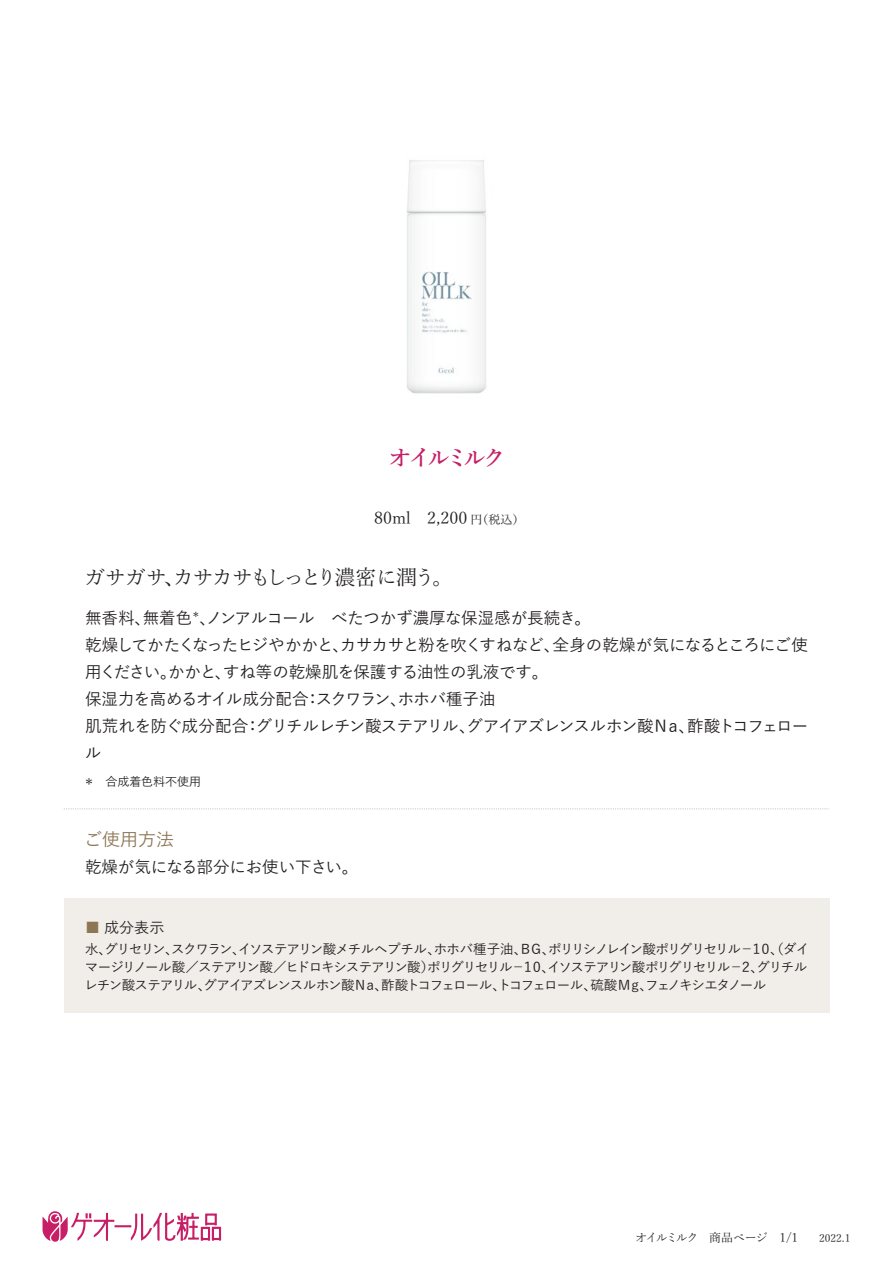
<style>
.page{position:relative;width:893px;height:1263px;background:#fff}
.page>*{position:absolute;margin:0;border:0;box-sizing:border-box;transform-origin:0 0}
.t1{font:600 22.5px "Yu Mincho";letter-spacing:-.16em;color:#c71e66}
.t2{font:21px "Yu Mincho";letter-spacing:-.065em;color:#231f20}
.t3{font:500 18px "Yu Gothic";color:#8d7654}
.t4{font:500 16.5px/27px "Yu Gothic";letter-spacing:-.03em;color:#231f20}
.t5{font:500 16.5px "Yu Gothic";letter-spacing:-.005em;color:#231f20}
.t6{font:16.5px "Yu Mincho";color:#231f20}
.t7{font:500 15px "Yu Gothic";color:#231f20}
.t8{font:500 13.5px/18px "Yu Gothic";letter-spacing:-.09em;color:#231f20}
.t9{font:12px "Yu Mincho";letter-spacing:-.11em;color:#231f20}
.t10{font:500 12px "Yu Gothic";letter-spacing:-.005em;color:#231f20}
.s1{font-size:12px}
.s2{color:#8d7654}
.s3{font-size:10.5px}
</style>
<div class="page">
<img style="left:407px;top:160px;width:79px;height:234px">
<div style="left:64px;top:898px;width:765px;height:115px;background:#f1eee9"></div>
<svg style="left:64px;top:808px;width:764px;height:1px"></svg>
<svg style="left:43px;top:1211px;width:178px;height:31px"></svg>
<h1 class="t1" style="left:389px;top:445px;width:118px">オイルミルク</h1>
<p class="t6" style="left:374px;top:503px;width:152px">80ml　2,200 <span class="s1">円（税込）</span></p>
<p class="t2" style="left:84px;top:558px;width:371px">ガサガサ、カサカサもしっとり濃密に潤う。</p>
<p class="t4" style="left:85px;top:602px;width:725px">無香料、無着色<sup>＊</sup>、ノンアルコール　べたつかず濃厚な保湿感が長続き。<br>乾燥してかたくなったヒジやかかと、カサカサと粉を吹くすねなど、全身の乾燥が気になるところにご使用ください。かかと、すね等の乾燥肌を保護する油性の乳液です。<br>保湿力を高めるオイル成分配合：スクワラン、ホホバ種子油<br>肌荒れを防ぐ成分配合：グリチルレチン酸ステアリル、グアイアズレンスルホン酸Ｎａ、酢酸トコフェロール</p>
<p class="t10" style="left:83px;top:770px;width:119px">＊　合成着色料不使用</p>
<p class="t3" style="left:84px;top:823px;width:92px">ご使用方法</p>
<p class="t5" style="left:85px;top:852px;width:275px">乾燥が気になる部分にお使い下さい。</p>
<p class="t7" style="left:85px;top:913px;width:81px"><span class="s2">■</span> 成分表示</p>
<p class="t8" style="left:84px;top:938px;width:726px">水、グリセリン、スクワラン、イソステアリン酸メチルヘプチル、ホホバ種子油、ＢＧ、ポリリシノレイン酸ポリグリセリル－１０、（ダイマージリノール酸／ステアリン酸／ヒドロキシステアリン酸）ポリグリセリル－１０、イソステアリン酸ポリグリセリル－２、グリチルレチン酸ステアリル、グアイアズレンスルホン酸Ｎａ、酢酸トコフェロール、トコフェロール、硫酸Ｍｇ、フェノキシエタノール</p>
<p class="t9" style="left:635px;top:1226px;width:217px">オイルミルク　商品ページ　1/1<span class="s3">　　2022.1</span></p>
</div>
